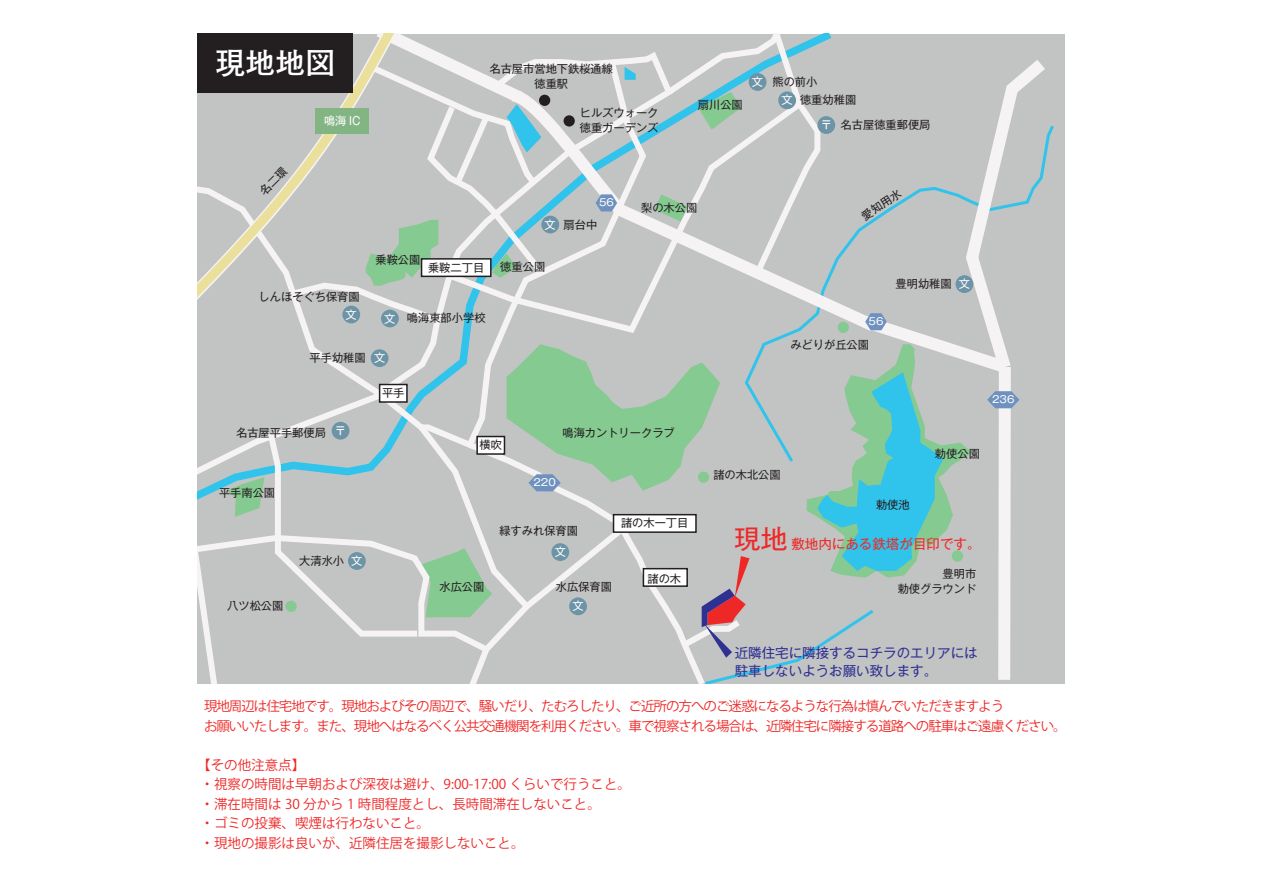
<style>
.page{position:relative;width:1263px;height:893px;background:#fff}
.page>*{position:absolute;margin:0;border:0;box-sizing:border-box;transform-origin:0 0}
.t1{font:700 30px "Futo Go B101 Pro";color:#fff}
.t2{font:26.7px "Gothic MB101 Pro";color:#ee2827}
.t3{font:13.5px/19.5px "Koz Go Pr 6 N";letter-spacing:-.075em;color:#ee2827}
.t4{font:13.5px/19.5px "Koz Go Pr 6 N";color:#ee2827}
.t5{font:13.5px/18px "Gothic MB101 Pro";color:#2e3092}
.t6{font:13.5px "Gothic MB101 Pro";color:#ee2827}
.t7{font:11.25px/15px "Gothic MB101 Pro";color:#231f20}
.t8{font:11.25px "Gothic MB101 Pro";color:#fff}
.t9{font:9.9px "Gothic MB101 Pro";color:#fff;scale:1.09 1}
.s1{color:#fff}
</style>
<div class="page">
<svg style="left:198px;top:34px;width:860px;height:649px;background:#b9c3c1"></svg>
<h1 class="t1" style="left:215px;top:39px;width:121px">現地地図</h1>
<p class="t8" style="left:324px;top:111px;width:38px">鳴海 IC</p>
<p class="t7" style="left:489px;top:60px;width:125px">名古屋市営地下鉄桜通線</p>
<p class="t7" style="left:534px;top:74px;width:35px">徳重駅</p>
<p class="t7" style="left:580px;top:104px;width:80px">ヒルズウォーク徳重ガーデンズ</p>
<p class="t7" style="left:698px;top:96px;width:46px">扇川公園</p>
<p class="t7" style="left:781px;top:71px;width:76px;line-height:18.3px;text-indent:-30px"><span class="s1">文</span> 熊の前小<br><span class="s1">文</span> 徳重幼稚園</p>
<p class="t7" style="left:821px;top:116px;width:111px"><span class="s1">〒</span> 名古屋徳重郵便局</p>
<p class="t7" style="left:259px;top:288px;width:103px">しんほそぐち保育園</p>
<p class="t7" style="left:375px;top:250px;width:46px">乗鞍公園</p>
<p class="t7" style="left:428px;top:258px;width:58px">乗鞍二丁目</p>
<p class="t8" style="left:346px;top:305px;width:13px">文</p>
<p class="t8" style="left:384px;top:309px;width:13px">文</p>
<p class="t8" style="left:374px;top:348px;width:13px">文</p>
<p class="t7" style="left:310px;top:349px;width:58px">平手幼稚園</p>
<p class="t7" style="left:407px;top:308px;width:80px">鳴海東部小学校</p>
<p class="t7" style="left:236px;top:423px;width:91px">名古屋平手郵便局</p>
<p class="t8" style="left:335px;top:421px;width:13px">〒</p>
<p class="t7" style="left:382px;top:384px;width:24px">平手</p>
<p class="t8" style="left:545px;top:215px;width:13px">文</p>
<p class="t9" style="left:599px;top:194px;width:15px">56</p>
<p class="t7" style="left:564px;top:215px;width:35px">扇台中</p>
<p class="t7" style="left:500px;top:258px;width:46px">徳重公園</p>
<p class="t7" style="left:641px;top:198px;width:58px">梨の木公園</p>
<p class="t7" style="left:562px;top:423px;width:114px">鳴海カントリークラブ</p>
<p class="t7" style="left:219px;top:484px;width:58px">平手南公園</p>
<p class="t7" style="left:227px;top:597px;width:58px">八ツ松公園</p>
<p class="t7" style="left:299px;top:552px;width:46px">大清水小</p>
<p class="t8" style="left:351px;top:551px;width:13px">文</p>
<p class="t7" style="left:480px;top:436px;width:24px">横吹</p>
<p class="t9" style="left:533px;top:474px;width:22px">220</p>
<p class="t7" style="left:499px;top:522px;width:80px">緑すみれ保育園</p>
<p class="t8" style="left:555px;top:542px;width:13px">文</p>
<p class="t7" style="left:439px;top:577px;width:46px">水広公園</p>
<p class="t7" style="left:556px;top:577px;width:58px">水広保育園</p>
<p class="t8" style="left:572px;top:597px;width:13px">文</p>
<p class="t7" style="left:621px;top:514px;width:69px">諸の木一丁目</p>
<p class="t7" style="left:647px;top:569px;width:35px">諸の木</p>
<p class="t7" style="left:858px;top:209px;width:46px;rotate:-33deg">愛知用水</p>
<p class="t9" style="left:869px;top:313px;width:15px">56</p>
<p class="t7" style="left:790px;top:336px;width:80px">みどりが丘公園</p>
<p class="t7" style="left:895px;top:275px;width:76px">豊明幼稚園 <span class="s1">文</span></p>
<p class="t9" style="left:992px;top:391px;width:22px">236</p>
<p class="t7" style="left:713px;top:465px;width:69px">諸の木北公園</p>
<p class="t7" style="left:876px;top:496px;width:35px">勅使池</p>
<p class="t7" style="left:935px;top:445px;width:46px">勅使公園</p>
<h2 class="t2" style="left:734px;top:517px;width:55px">現地</h2>
<p class="t6" style="left:791px;top:533px;width:190px">敷地内にある鉄塔が目印です。</p>
<p class="t7" style="left:898px;top:564px;width:80px;text-align:right">豊明市<br>勅使グラウンド</p>
<p class="t5" style="left:735px;top:642px;width:244px">近隣住宅に隣接するコチラのエリアには駐車しないようお願い致します。</p>
<p class="t3" style="left:204px;top:697px;width:864px">現地周辺は住宅地です。現地およびその周辺で、騒いだり、たむろしたり、ご近所の方へのご迷惑になるような行為は慎んでいただきますよう<br>お願いいたします。また、現地へはなるべく公共交通機関を利用ください。車で視察される場合は、近隣住宅に隣接する道路への駐車はご遠慮ください。</p>
<p class="t4" style="left:197px;top:755px;width:435px">【その他注意点】<br>・視察の時間は早朝および深夜は避け、9:00-17:00 くらいで行うこと。・滞在時間は 30 分から 1 時間程度とし、長時間滞在しないこと。<br>・ゴミの投棄、喫煙は行わないこと。<br>・現地の撮影は良いが、近隣住居を撮影しないこと。</p>
</div>
